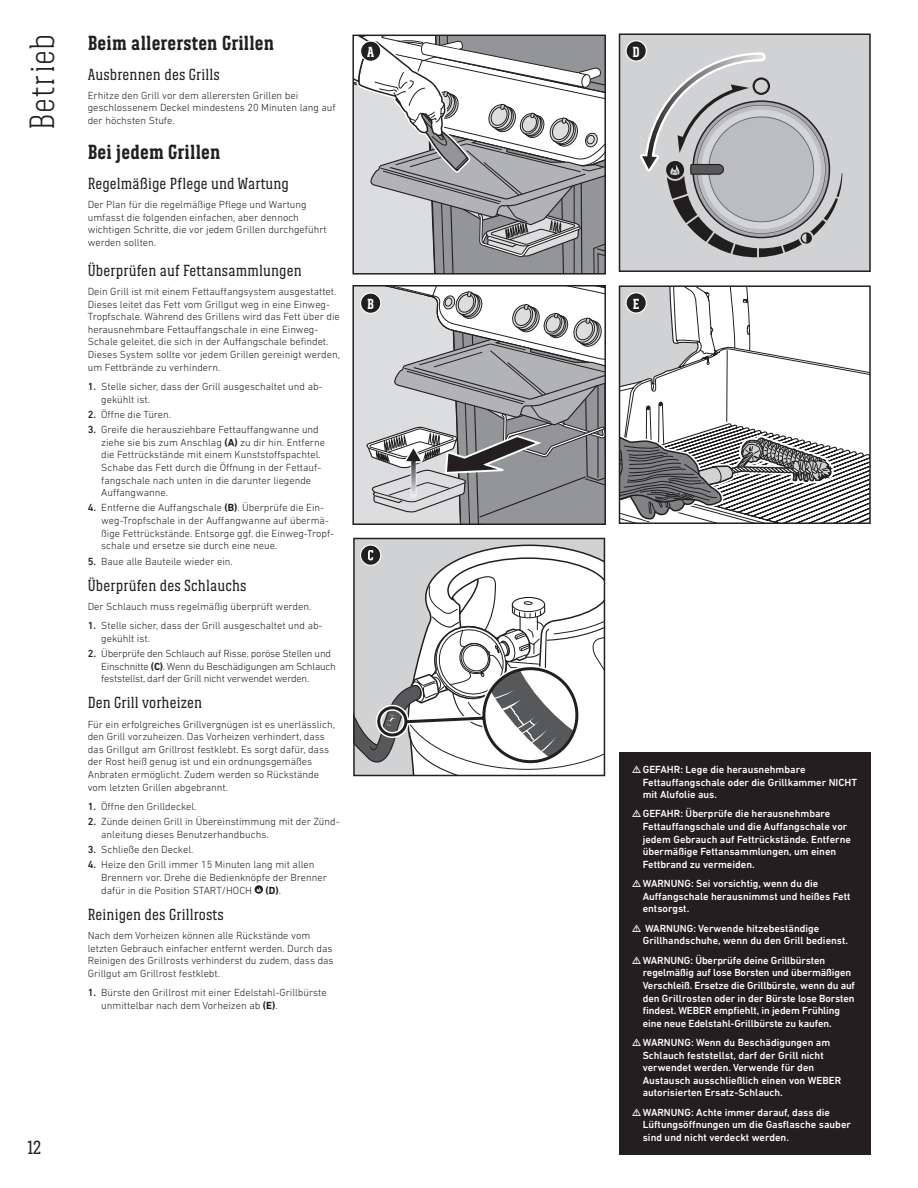
<style>
.page{position:relative;width:918px;height:1188px;background:#fff}
.page>*{position:absolute;margin:0;border:0;box-sizing:border-box;transform-origin:0 0}
.t1{font:300 36px "Weber Serif";letter-spacing:.025em;color:#231f20}
.t2{font:700 21px "Weber Serif";letter-spacing:.01em;color:#231f20}
.t3{font:19.5px "Weber Serif";color:#231f20}
.t4{font:16.5px "Weber Serif";letter-spacing:.01em;color:#231f20}
.t5{font:700 15px "Weber Serif";color:#fff}
.t6{font:300 10.5px/12.6px "DIN Next LT Pro";color:#231f20}
.t7{font:500 10.5px/12.6px "DIN Next LT Pro";color:#fff}
.t8{font:300 10.5px/12.6px "DIN Next LT Pro";letter-spacing:-.02em;color:#231f20}
.t9{font:700 10.5px "DIN Next LT Pro";color:#231f20}
.s1{font-weight:500}
.s2{font-weight:700}
.s3{font-weight:300}
</style>
<div class="page">
<svg style="left:355px;top:38px;width:248px;height:234px"></svg>
<div style="left:352px;top:35px;width:254px;height:240px;border:2px solid #231f20"></div>
<div style="left:353px;top:286px;width:252px;height:238px;background:#dcdddf"></div>
<svg style="left:362px;top:288px;width:241px;height:234px"></svg>
<div style="left:352px;top:285px;width:254px;height:240px;border:2px solid #231f20"></div>
<svg style="left:254px;top:885px;width:9px;height:9px"></svg>
<div style="left:619px;top:752px;width:252px;height:403px;background:#231f20"></div>
<div style="left:620px;top:34px;width:250px;height:237px;background:#d1d2d4"></div>
<svg style="left:640px;top:52px;width:202px;height:205px"></svg>
<div style="left:619px;top:33px;width:252px;height:239px;border:2px solid #231f20"></div>
<div style="left:626px;top:41px;width:20px;height:20px;background:#231f20;border-radius:50%"></div>
<div style="left:626px;top:40px;width:21px;height:22px;border:1px solid #fff;border-radius:50%"></div>
<svg style="left:622px;top:288px;width:129px;height:61px"></svg>
<svg style="left:622px;top:349px;width:246px;height:172px"></svg>
<div style="left:619px;top:285px;width:252px;height:239px;border:2px solid #231f20"></div>
<div style="left:626px;top:293px;width:20px;height:20px;background:#231f20;border-radius:50%"></div>
<div style="left:626px;top:292px;width:21px;height:22px;border:1px solid #fff;border-radius:50%"></div>
<div style="left:361px;top:41px;width:20px;height:20px;background:#231f20;border-radius:50%"></div>
<div style="left:360px;top:40px;width:21px;height:22px;border:1px solid #fff;border-radius:50%"></div>
<div style="left:361px;top:293px;width:20px;height:20px;background:#231f20;border-radius:50%"></div>
<div style="left:360px;top:292px;width:21px;height:22px;border:1px solid #fff;border-radius:50%"></div>
<svg style="left:406px;top:544px;width:196px;height:6px"></svg>
<div style="left:353px;top:538px;width:252px;height:238px;border:2px solid #231f20"></div>
<svg style="left:361px;top:545px;width:20px;height:20px"></svg>
<svg style="left:354px;top:550px;width:250px;height:225px"></svg>
<div style="left:360px;top:544px;width:21px;height:22px;border:1px solid #fff;border-radius:50%"></div>
<h1 class="t1" style="left:22px;top:130px;width:98px;rotate:-90deg">Betrieb</h1>
<h2 class="t2" style="left:88px;top:31px;width:188px">Beim allerersten Grillen</h2>
<h3 class="t4" style="left:88px;top:65px;width:134px">Ausbrennen des Grills</h3>
<p class="t6" style="left:88px;top:89px;width:250px">Erhitze den Grill vor dem allerersten Grillen bei geschlossenem Deckel mindestens 20 Minuten lang auf der höchsten Stufe.</p>
<h2 class="t2" style="left:88px;top:140px;width:134px">Bei jedem Grillen</h2>
<h3 class="t4" style="left:88px;top:174px;width:203px">Regelmäßige Pflege und Wartung</h3>
<p class="t6" style="left:88px;top:198px;width:241px">Der Plan für die regelmäßige Pflege und Wartung umfasst die folgenden einfachen, aber dennoch wichtigen Schritte, die vor jedem Grillen durchgeführt werden sollten.</p>
<h3 class="t4" style="left:88px;top:261px;width:215px">Überprüfen auf Fettansammlungen</h3>
<p class="t6" style="left:88px;top:285px;width:254px">Dein Grill ist mit einem Fettauffangsystem ausgestattet.<br>Dieses leitet das Fett vom Grillgut weg in eine Einweg-Tropfschale. Während des Grillens wird das Fett über die herausnehmbare Fettauffangschale in eine Einweg-Schale geleitet, die sich in der Auffangschale befindet.<br>Dieses System sollte vor jedem Grillen gereinigt werden, um Fettbrände zu verhindern.</p>
<p class="t6" style="left:101px;top:380px;width:223px;text-indent:-14px"><span class="s1">1.</span> Stelle sicher, dass der Grill ausgeschaltet und ab&shy;gekühlt ist.</p>
<p class="t6" style="left:88px;top:408px;width:85px"><span class="s1">2.</span> Öffne die Türen.</p>
<p class="t6" style="left:101px;top:423px;width:225px;text-indent:-14px"><span class="s1">3.</span> Greife die herausziehbare Fettauffangwanne und ziehe sie bis zum Anschlag <span class="s2">(A)</span> zu dir hin. Entferne die Fettrückstände mit einem Kunststoffspachtel.<br>Schabe das Fett durch die Öffnung in der Fettauf&shy;fangschale nach unten in die darunter liegende Auffangwanne.</p>
<p class="t6" style="left:101px;top:502px;width:234px;text-indent:-14px"><span class="s1">4.</span> Entferne die Auffangschale <span class="s2">(B)</span>. Überprüfe die Ein&shy;weg-Tropfschale in der Auffangwanne auf übermä&shy;ßige Fettrückstände. Entsorge ggf. die Einweg-Tropf&shy;schale und ersetze sie durch eine neue.</p>
<p class="t6" style="left:88px;top:555px;width:147px"><span class="s1">5.</span> Baue alle Bauteile wieder ein.</p>
<h3 class="t4" style="left:88px;top:576px;width:160px">Überprüfen des Schlauchs</h3>
<p class="t6" style="left:88px;top:600px;width:225px">Der Schlauch muss regelmäßig überprüft werden.</p>
<p class="t6" style="left:101px;top:619px;width:223px;text-indent:-14px"><span class="s1">1.</span> Stelle sicher, dass der Grill ausgeschaltet und ab&shy;gekühlt ist.</p>
<p class="t8" style="left:101px;top:647px;width:236px;text-indent:-14px"><span class="s1">2.</span> Überprüfe den Schlauch auf Risse, poröse Stellen und<br>Einschnitte <span class="s2">(C)</span>. Wenn du Beschädigungen am Schlauch feststellst, darf der Grill nicht verwendet werden.</p>
<h3 class="t4" style="left:88px;top:694px;width:116px">Den Grill vorheizen</h3>
<p class="t6" style="left:88px;top:718px;width:249px">Für ein erfolgreiches Grillvergnügen ist es unerlässlich, den Grill vorzuheizen. Das Vorheizen verhindert, dass das Grillgut am Grillrost festklebt. Es sorgt dafür, dass der Rost heiß genug ist und ein ordnungsgemäßes Anbraten ermöglicht. Zudem werden so Rückstände vom letzten Grillen abgebrannt.</p>
<p class="t6" style="left:88px;top:800px;width:110px"><span class="s1">1.</span> Öffne den Grilldeckel.</p>
<p class="t6" style="left:101px;top:815px;width:240px;text-indent:-14px"><span class="s1">2.</span> Zünde deinen Grill in Übereinstimmung mit der Zünd&shy;anleitung dieses Benutzerhandbuchs.</p>
<p class="t6" style="left:88px;top:843px;width:107px"><span class="s1">3.</span> Schließe den Deckel.</p>
<p class="t6" style="left:101px;top:859px;width:227px;text-indent:-14px"><span class="s1">4.</span> Heize den Grill immer 15 Minuten lang mit allen<br>Brennern vor. Drehe die Bedienknöpfe der Brenner dafür in die Position START/HOCH</p>
<p class="t9" style="left:266px;top:884px;width:17px">(D)<span class="s3">.</span></p>
<h3 class="t4" style="left:88px;top:905px;width:138px">Reinigen des Grillrosts</h3>
<p class="t6" style="left:88px;top:929px;width:247px">Nach dem Vorheizen können alle Rückstände vom letzten Gebrauch einfacher entfernt werden. Durch das Reinigen des Grillrosts verhinderst du zudem, dass das Grillgut am Grillrost festklebt.</p>
<p class="t6" style="left:101px;top:986px;width:227px;text-indent:-14px"><span class="s1">1.</span> Bürste den Grillrost mit einer Edelstahl-Grillbürste unmittelbar nach dem Vorheizen ab <span class="s2">(E)</span>.</p>
<h3 class="t5" style="left:367px;top:43px;width:9px">A</h3>
<h3 class="t5" style="left:367px;top:295px;width:8px">B</h3>
<h3 class="t3" style="left:27px;top:1137px;width:16px">12</h3>
<h3 class="t5" style="left:633px;top:43px;width:9px">D</h3>
<h3 class="t5" style="left:633px;top:295px;width:8px">E</h3>
<p class="t7" style="left:643px;top:763px;width:216px">GEFAHR: Lege die herausnehmbare<br>Fettauffangschale oder die Grillkammer NICHT mit Alufolie aus.</p>
<p class="t7" style="left:643px;top:808px;width:210px">GEFAHR: Überprüfe die herausnehmbare Fettauffangschale und die Auffangschale vor jedem Gebrauch auf Fettrückstände. Entferne übermäßige Fettansammlungen, um einen Fettbrand zu vermeiden.</p>
<p class="t7" style="left:643px;top:877px;width:209px">WARNUNG: Sei vorsichtig, wenn du die<br>Auffangschale herausnimmst und heißes Fett entsorgst.</p>
<p class="t7" style="left:643px;top:922px;width:207px">WARNUNG: Verwende hitzebeständige<br>Grillhandschuhe, wenn du den Grill bedienst.</p>
<p class="t7" style="left:643px;top:954px;width:214px">WARNUNG: Überprüfe deine Grillbürsten regelmäßig auf lose Borsten und übermäßigen Verschleiß. Ersetze die Grillbürste, wenn du auf den Grillrosten oder in der Bürste lose Borsten findest. WEBER empfiehlt, in jedem Frühling eine neue Edelstahl-Grillbürste zu kaufen.</p>
<p class="t7" style="left:643px;top:1036px;width:200px">WARNUNG: Wenn du Beschädigungen am Schlauch feststellst, darf der Grill nicht verwendet werden. Verwende für den Austausch ausschließlich einen von WEBER autorisierten Ersatz-Schlauch.</p>
<p class="t7" style="left:643px;top:1106px;width:210px">WARNUNG: Achte immer darauf, dass die<br>Lüftungsöffnungen um die Gasflasche sauber sind und nicht verdeckt werden.</p>
</div>
